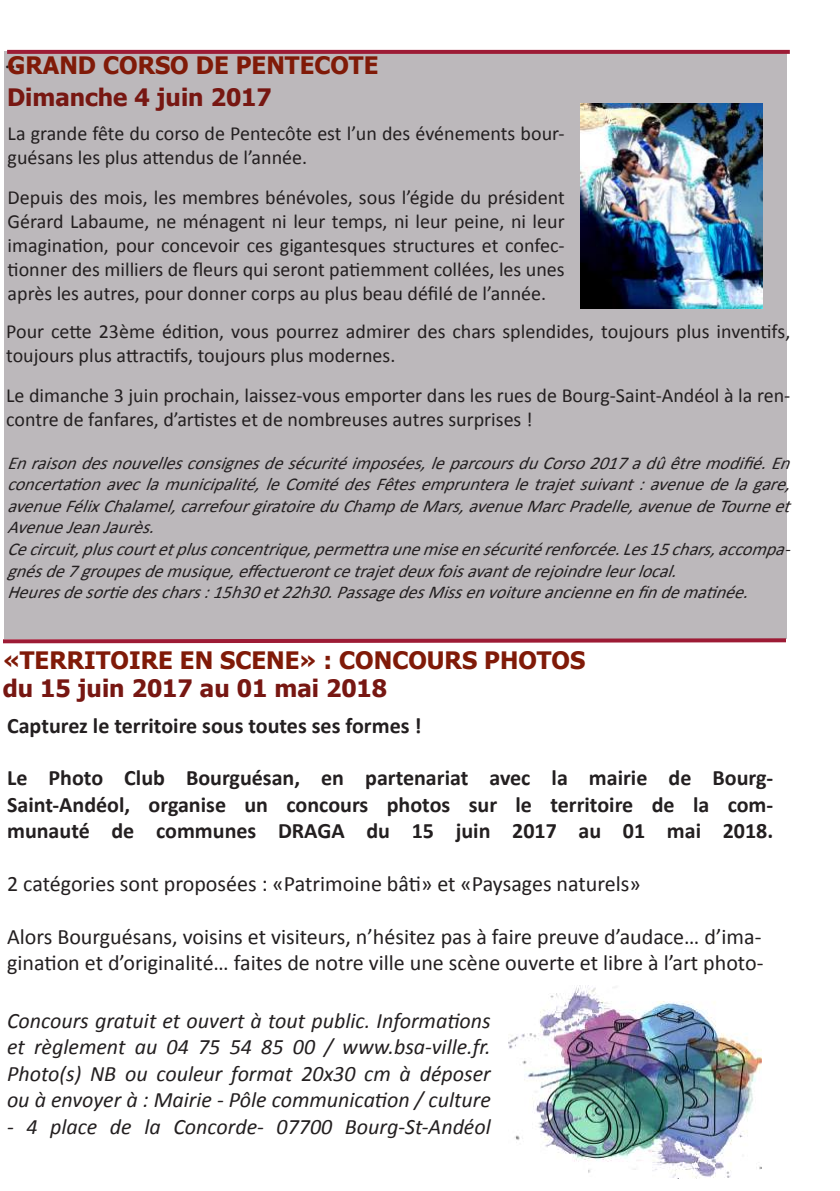
<style>
.page{position:relative;width:840px;height:1191px;background:#fff}
.page>*{position:absolute;margin:0;border:0;box-sizing:border-box;transform-origin:0 0}
.t1{font:700 24px "Tahoma";color:#801a08}
.t2{font:700 24px "Tahoma";color:#771712}
.t3{font:22px/26.4px "Calibri";color:#231f20}
.t4{font:italic 22px/26.4px "Calibri";color:#231f20;text-align:justify}
.t5{font:700 22px/26.4px "Calibri";color:#231f20;text-align:justify}
.t6{font:20px/24px "Calibri";color:#231f20}
.t7{font:italic 18px/21.6px "Calibri";color:#231f20}
</style>
<div class="page">
<div style="left:5px;top:51px;width:781px;height:587px;background:#bcb8bb"></div>
<svg style="left:7px;top:50px;width:782px;height:4px;background:#9d1f38"></svg>
<img style="left:580px;top:103px;width:182px;height:205px">
<svg style="left:3px;top:636px;width:784px;height:8px"></svg>
<img style="left:508px;top:985px;width:253px;height:193px">
<p class="t1" style="left:5px;top:49px;width:375px"><sup>...</sup>GRAND CORSO DE PENTECOTE</p>
<p class="t2" style="left:7px;top:81px;width:266px">Dimanche 4 juin 2017</p>
<p class="t6" style="left:8px;top:121px;width:558px">La grande fête du corso de Pentecôte est l’un des événements bour&shy;guésans les plus attendus de l’année.</p>
<p class="t6" style="left:8px;top:185px;width:558px;text-align:justify">Depuis des mois, les membres bénévoles, sous l’égide du président Gérard Labaume, ne ménagent ni leur temps, ni leur peine, ni leur imagination, pour concevoir ces gigantesques structures et confec&shy;tionner des milliers de fleurs qui seront patiemment collées, les unes après les autres, pour donner corps au plus beau défilé de l’année.</p>
<p class="t6" style="left:6px;top:320px;width:785px">Pour cette 23ème édition, vous pourrez admirer des chars splendides, toujours plus inventifs, toujours plus attractifs, toujours plus modernes.</p>
<p class="t6" style="left:6px;top:384px;width:785px">Le dimanche 3 juin prochain, laissez-vous emporter dans les rues de Bourg-Saint-Andéol à la ren&shy;contre de fanfares, d’artistes et de nombreuses autres surprises !</p>
<p class="t7" style="left:7px;top:452px;width:791px">Enraisondesnouvellesconsignesdesécuritéimposées,leparcoursduCorso2017adûêtremodifié.En concertationaveclamunicipalité,leComitédesFêtesemprunteraletrajetsuivant:avenuedelagare, avenueFélixChalamel,carrefourgiratoireduChampdeMars,avenueMarcPradelle,avenuedeTourneet AvenueJeanJaurès.<br>Cecircuit,pluscourtetplusconcentrique,permettraunemiseensécuritérenforcée.Les15chars,accompa&shy;gnésde7groupesdemusique,effectuerontcetrajetdeuxfoisavantderejoindreleurlocal.<br>Heuresdesortiedeschars:15h30et22h30.PassagedesMissenvoitureancienneenfindematinée.</p>
<p class="t1" style="left:3px;top:643px;width:583px">«TERRITOIRE EN SCENE» : CONCOURS PHOTOS</p>
<p class="t2" style="left:3px;top:671px;width:386px">du 15 juin 2017 au 01 mai 2018</p>
<p class="t5" style="left:7px;top:712px;width:416px">Capturez le territoire sous toutes ses formes !</p>
<p class="t5" style="left:7px;top:765px;width:767px">Le Photo Club Bourguésan, en partenariat avec la mairie de Bourg-Saint-Andéol, organise un concours photos sur le territoire de la com&shy;munauté de communes DRAGA du 15 juin 2017 au 01 mai 2018.</p>
<p class="t3" style="left:7px;top:870px;width:634px">2 catégories sont proposées : «Patrimoine bâti» et «Paysages naturels»</p>
<p class="t3" style="left:7px;top:923px;width:757px">Alors Bourguésans, voisins et visiteurs, n’hésitez pas à faire preuve d’audace… d’ima&shy;gination et d’originalité… faites de notre ville une scène ouverte et libre à l’art photo-</p>
<p class="t4" style="left:7px;top:1006px;width:485px">Concours gratuit et ouvert à tout public. Informations et règlement au 04 75 54 85 00 / www.bsa-ville.fr.<br>Photo(s) NB ou couleur format 20x30 cm à déposer ou à envoyer à : Mairie - Pôle communication / culture</p>
<p class="t4" style="left:7px;top:1112px;width:485px">- 4 place de la Concorde- 07700 Bourg-St-Andéol</p>
</div>
